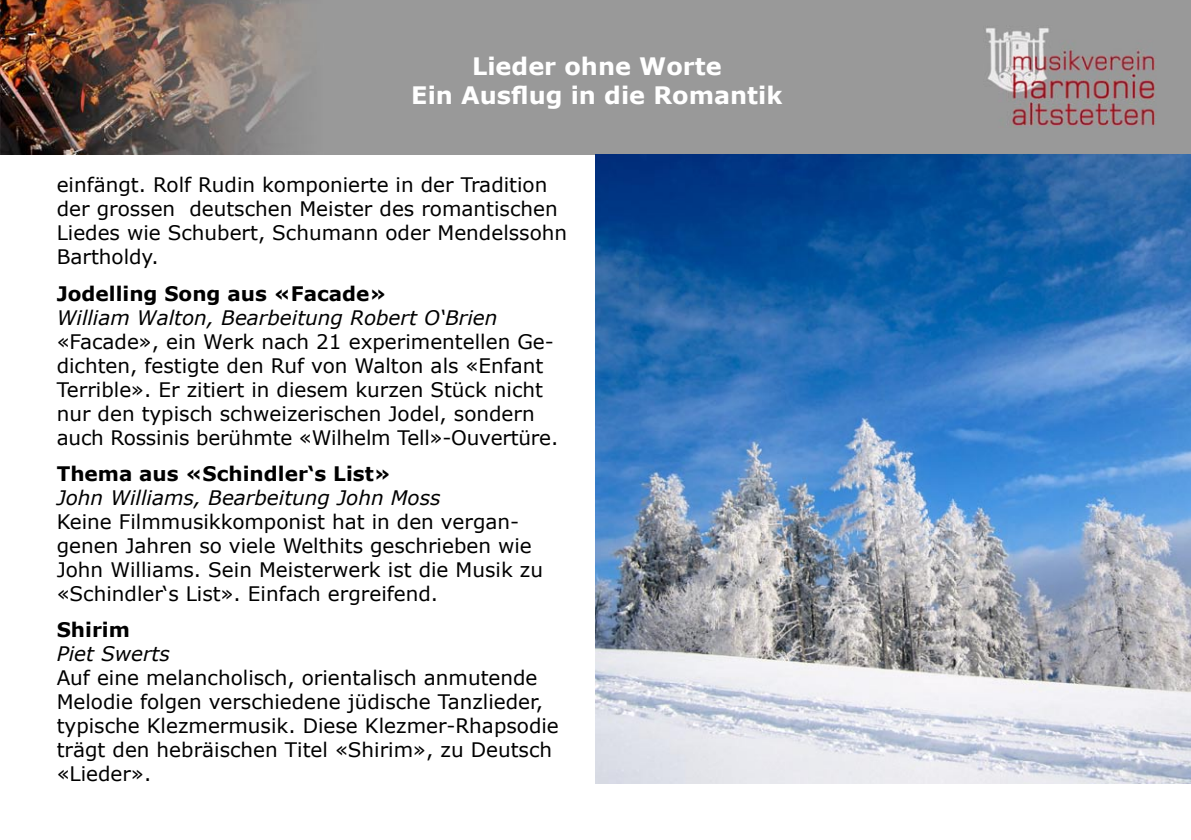
<style>
.page{position:relative;width:1191px;height:840px;background:#fff}
.page>*{position:absolute;margin:0;border:0;box-sizing:border-box;transform-origin:0 0}
.t1{font:700 24px/28.8px "Verdana";color:#fff;text-align:center}
.t2{font:20px/24px "Verdana";color:#000}
.t3{font:italic 20px "Verdana";color:#000}
.t4{font:700 20px "Verdana";color:#000}
</style>
<div class="page">
<img style="left:0;top:0;width:1191px;height:154px">
<img style="left:595px;top:154px;width:596px;height:628px">
<img style="left:983px;top:26px;width:174px;height:101px">
<p class="t1" style="left:411px;top:51px;width:373px">Lieder ohne Worte<br>Ein Ausflug in die Romantik</p>
<p class="t2" style="left:57px;top:172px;width:512px">einfängt. Rolf Rudin komponierte in der Tradition der grossen deutschen Meister des romantischen Liedes wie Schubert, Schumann oder Mendelssohn Bartholdy.</p>
<p class="t4" style="left:57px;top:280px;width:331px">Jodelling Song aus «Facade»</p>
<p class="t3" style="left:57px;top:304px;width:442px">William Walton, Bearbeitung Robert O‘Brien</p>
<p class="t2" style="left:57px;top:328px;width:503px">«Facade», ein Werk nach 21 experimentellen Ge&shy;dichten, festigte den Ruf von Walton als «Enfant Terrible». Er zitiert in diesem kurzen Stück nicht nur den typisch schweizerischen Jodel, sondern auch Rossinis berühmte «Wilhelm Tell»-Ouvertüre.</p>
<p class="t4" style="left:57px;top:460px;width:336px">Thema aus «Schindler‘s List»</p>
<p class="t3" style="left:57px;top:484px;width:385px">John Williams, Bearbeitung John Moss</p>
<p class="t2" style="left:57px;top:508px;width:488px">Keine Filmmusikkomponist hat in den vergan&shy;genen Jahren so viele Welthits geschrieben wie John Williams. Sein Meisterwerk ist die Musik zu «Schindler‘s List». Einfach ergreifend.</p>
<p class="t4" style="left:57px;top:616px;width:75px">Shirim</p>
<p class="t3" style="left:57px;top:640px;width:115px">Piet Swerts</p>
<p class="t2" style="left:57px;top:664px;width:504px">Auf eine melancholisch, orientalisch anmutende Melodie folgen verschiedene jüdische Tanzlieder, typische Klezmermusik. Diese Klezmer-Rhapsodie trägt den hebräischen Titel «Shirim», zu Deutsch «Lieder».</p>
</div>
